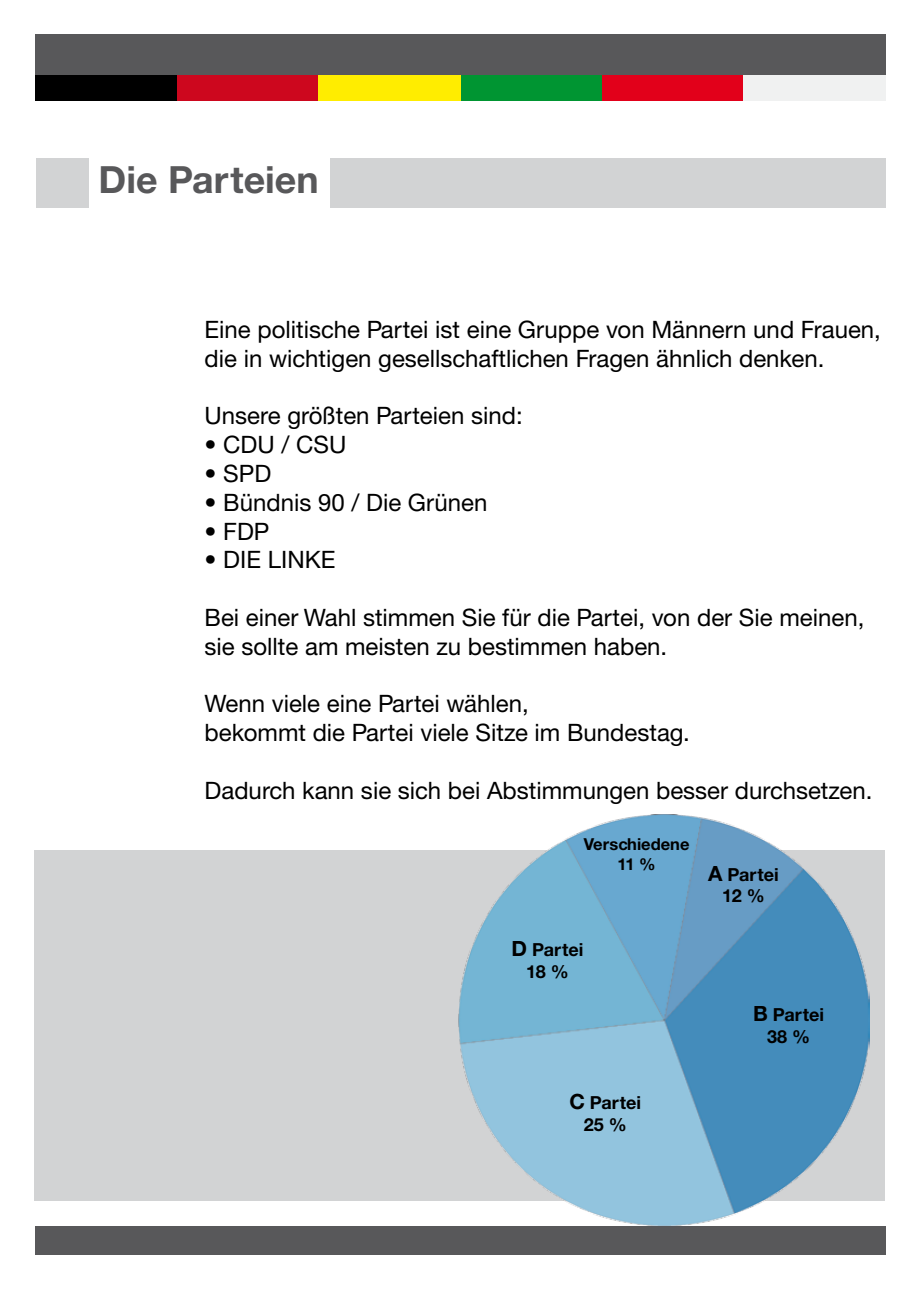
<style>
.page{position:relative;width:919px;height:1289px;background:#fff}
.page>*{position:absolute;margin:0;border:0;box-sizing:border-box;transform-origin:0 0}
.t1{font:700 37.5px "Helvetica Neue CE";color:#58585a}
.t2{font:24px/28.8px "Helvetica Neue CE";color:#000}
.t3{font:700 18px/21.6px "Helvetica Neue CE";color:#000;text-align:center}
.t4{font:700 16.5px/19.8px "Helvetica Neue CE";color:#000;text-align:center}
.s1{font-size:21px}
</style>
<div class="page">
<div style="left:35px;top:1225px;width:850px;height:29px;background:#58585a"></div>
<div style="left:36px;top:158px;width:52px;height:50px;background:#d2d3d4"></div>
<div style="left:330px;top:158px;width:555px;height:50px;background:#d2d3d4"></div>
<div style="left:35px;top:34px;width:850px;height:57px;background:#58585a"></div>
<div style="left:35px;top:75px;width:142px;height:26px;background:#000"></div>
<div style="left:177px;top:75px;width:141px;height:26px;background:#cd071e"></div>
<div style="left:34px;top:850px;width:850px;height:350px;background:#d2d3d4"></div>
<div style="left:318px;top:75px;width:142px;height:26px;background:#ffed00"></div>
<div style="left:460px;top:75px;width:142px;height:26px;background:#009532"></div>
<img style="left:458px;top:814px;width:411px;height:411px">
<div style="left:602px;top:75px;width:141px;height:26px;background:#e2001a"></div>
<div style="left:743px;top:75px;width:142px;height:26px;background:#f0f1f1"></div>
<h1 class="t1" style="left:99px;top:157px;width:222px">Die Parteien</h1>
<p class="t2" style="left:204px;top:315px;width:677px">Eine politische Partei ist eine Gruppe von Männern und Frauen, die in wichtigen gesellschaftlichen Fragen ähnlich denken.</p>
<p class="t2" style="left:204px;top:401px;width:319px">Unsere größten Parteien sind:</p>
<p class="t2" style="left:204px;top:430px;width:143px">• CDU / CSU</p>
<p class="t2" style="left:204px;top:459px;width:68px">• SPD</p>
<p class="t2" style="left:204px;top:488px;width:284px">• Bündnis 90 / Die Grünen</p>
<p class="t2" style="left:204px;top:517px;width:66px">• FDP</p>
<p class="t2" style="left:204px;top:545px;width:132px">• DIE LINKE</p>
<p class="t2" style="left:204px;top:603px;width:661px">Bei einer Wahl stimmen Sie für die Partei, von der Sie meinen, sie sollte am meisten zu bestimmen haben.</p>
<p class="t2" style="left:204px;top:689px;width:486px">Wenn viele eine Partei wählen,<br>bekommt die Partei viele Sitze im Bundestag.</p>
<p class="t2" style="left:204px;top:776px;width:669px">Dadurch kann sie sich bei Abstimmungen besser durchsetzen.</p>
<p class="t4" style="left:583px;top:834px;width:107px">Verschiedene<br>11 %</p>
<p class="t3" style="left:511px;top:939px;width:73px"><span class="s1">D</span> Partei<br>18 %</p>
<p class="t3" style="left:708px;top:863px;width:72px"><span class="s1">A</span> Partei<br>12 %</p>
<p class="t3" style="left:753px;top:1004px;width:73px"><span class="s1">B</span> Partei<br>38 %</p>
<p class="t3" style="left:569px;top:1091px;width:73px"><span class="s1">C</span> Partei<br>25 %</p>
</div>
